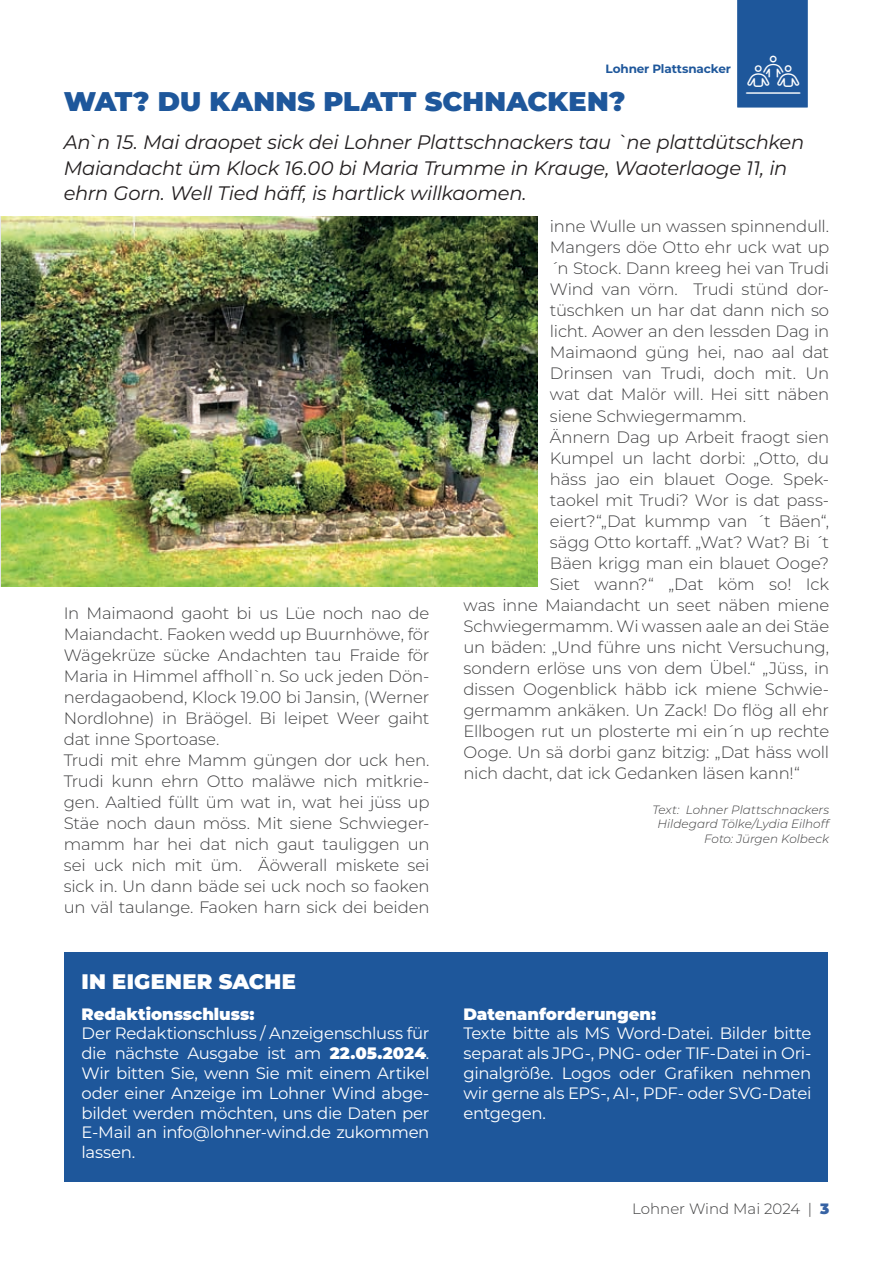
<style>
.page{position:relative;width:893px;height:1263px;background:#fff}
.page>*{position:absolute;margin:0;border:0;box-sizing:border-box;transform-origin:0 0}
.t1{font:100 43.5px "Font Awesome 6 Pro";color:#fff}
.t2{font:900 27px "Montserrat";letter-spacing:.01em;color:#1e579b}
.t3{font:900 21px "Montserrat";letter-spacing:.015em;color:#fff}
.t4{font:italic 19.5px/25.5px "Montserrat";letter-spacing:-.015em;color:#231f20}
.t5{font:300 16.5px/21px "Montserrat";letter-spacing:-.01em;color:#3e3e3f}
.t6{font:16.5px/19.8px "Montserrat";letter-spacing:-.02em;color:#fff;text-align:justify}
.t7{font:900 16.5px "Montserrat";letter-spacing:-.005em;color:#fff}
.t8{font:300 15px "Montserrat";color:#3e3e3f}
.t9{font:italic 300 12px/14.4px "Montserrat";color:#3e3e3f;text-align:right}
.t10{font:700 12px "Montserrat";letter-spacing:-.01em;color:#1e579b}
.s1{font-weight:900}
.s2{font-weight:900;color:#3763a4}
</style>
<div class="page">
<img style="left:1px;top:216px;width:536px;height:371px">
<div style="left:65px;top:952px;width:763px;height:230px;background:#1e579b"></div>
<div style="left:737px;top:0;width:71px;height:108px;background:#1e579b"></div>
<p class="t10" style="left:606px;top:60px;width:127px">Lohner Plattsnacker</p>
<h1 class="t1" style="left:746px;top:53px;width:56px">□●●■</h1>
<h2 class="t2" style="left:64px;top:81px;width:563px">WAT? DU KANNS PLATT SCHNACKEN?</h2>
<p class="t4" style="left:64px;top:129px;width:742px">An`n 15. Mai draopet sick dei Lohner Plattschnackers tau `ne plattdütschken<br>Maiandacht üm Klock 16.00 bi Maria Trumme in Krauge, Waoterlaoge 11, in ehrn Gorn. Well Tied häff, is hartlick willkaomen.</p>
<p class="t5" style="left:64px;top:602px;width:367px">In Maimaond gaoht bi us Lüe noch nao de Maiandacht. Faoken wedd up Buurnhöwe, för Wägekrüze sücke Andachten tau Fraide för Maria in Himmel affholl`n. So uck jeden Dön&shy;nerdagaobend, Klock 19.00 bi Jansin, (Werner Nordlohne) in Bräögel. Bi leipet Weer gaiht dat inne Sportoase.<br>Trudi mit ehre Mamm güngen dor uck hen.<br>Trudi kunn ehrn Otto maläwe nich mitkrie&shy;gen. Aaltied füllt üm wat in, wat hei jüss up Stäe noch daun möss. Mit siene Schwieger&shy;mamm har hei dat nich gaut tauliggen un sei uck nich mit üm. Äöwerall miskete sei sick in. Un dann bäde sei uck noch so faoken un väl taulange. Faoken harn sick dei beiden</p>
<p class="t3" style="left:82px;top:965px;width:216px">IN EIGENER SACHE</p>
<p class="t7" style="left:82px;top:1001px;width:174px">Redaktionsschluss:</p>
<p class="t6" style="left:82px;top:1023px;width:349px">Der Redaktionschluss / Anzeigenschluss für die nächste Ausgabe ist am <span class="s1">22.05.2024</span>.<br>Wir bitten Sie, wenn Sie mit einem Artikel oder einer Anzeige im Lohner Wind abge&shy;bildet werden möchten, uns die Daten per E-Mail an info@lohner-wind.de zukommen lassen.</p>
<p class="t5" style="left:550px;top:216px;width:281px">inne Wulle un wassen spinnendull.</p>
<p class="t5" style="left:550px;top:237px;width:281px">Mangers döe Otto ehr uck wat up</p>
<p class="t5" style="left:550px;top:258px;width:281px">´n Stock. Dann kreeg hei van Trudi</p>
<p class="t5" style="left:550px;top:279px;width:281px">Wind van vörn. Trudi stünd dor-</p>
<p class="t5" style="left:550px;top:300px;width:281px">tüschken un har dat dann nich so</p>
<p class="t5" style="left:550px;top:321px;width:281px">licht. Aower an den lessden Dag in</p>
<p class="t5" style="left:550px;top:342px;width:281px">Maimaond güng hei, nao aal dat</p>
<p class="t5" style="left:550px;top:363px;width:281px">Drinsen van Trudi, doch mit. Un</p>
<p class="t5" style="left:550px;top:384px;width:281px">wat dat Malör will. Hei sitt näben</p>
<p class="t5" style="left:550px;top:405px;width:198px">siene Schwiegermamm.</p>
<p class="t5" style="left:550px;top:426px;width:281px">Ännern Dag up Arbeit fraogt sien</p>
<p class="t5" style="left:550px;top:447px;width:281px">Kumpel un lacht dorbi: „Otto, du</p>
<p class="t5" style="left:550px;top:468px;width:281px">häss jao ein blauet Ooge. Spek-</p>
<p class="t5" style="left:550px;top:489px;width:281px">taokel mit Trudi? Wor is dat pass-</p>
<p class="t5" style="left:550px;top:510px;width:281px">eiert?“„Dat kummp van ´t Bäen“,</p>
<p class="t5" style="left:550px;top:531px;width:281px">sägg Otto kortaff. „Wat? Wat? Bi ´t</p>
<p class="t5" style="left:550px;top:552px;width:281px">Bäen krigg man ein blauet Ooge?</p>
<p class="t5" style="left:550px;top:573px;width:281px">Siet wann?“ „Dat köm so! Ick</p>
<p class="t5" style="left:463px;top:594px;width:367px">was inne Maiandacht un seet näben miene</p>
<p class="t5" style="left:463px;top:615px;width:367px">Schwiegermamm. Wi wassen aale an dei Stäe</p>
<p class="t5" style="left:463px;top:636px;width:367px">un bäden: „Und führe uns nicht Versuchung,</p>
<p class="t5" style="left:463px;top:657px;width:367px">sondern erlöse uns von dem Übel.“ „Jüss, in</p>
<p class="t5" style="left:463px;top:678px;width:367px">dissen Oogenblick häbb ick miene Schwie-</p>
<p class="t5" style="left:463px;top:699px;width:367px">germamm ankäken. Un Zack! Do flög all ehr</p>
<p class="t5" style="left:463px;top:720px;width:367px">Ellbogen rut un plosterte mi ein´n up rechte</p>
<p class="t5" style="left:463px;top:741px;width:367px">Ooge. Un sä dorbi ganz bitzig: „Dat häss woll</p>
<p class="t5" style="left:463px;top:762px;width:338px">nich dacht, dat ick Gedanken läsen kann!“</p>
<p class="t9" style="left:652px;top:802px;width:178px">Text: Lohner Plattschnackers<br>Hildegard Tölke/Lydia Eilhoff<br>Foto: Jürgen Kolbeck</p>
<p class="t7" style="left:463px;top:1001px;width:194px">Datenanforderungen:</p>
<p class="t6" style="left:463px;top:1023px;width:349px">Texte bitte als MS Word-Datei. Bilder bitte separat als JPG-, PNG- oder TIF-Datei in Ori&shy;ginalgröße. Logos oder Grafiken nehmen wir gerne als EPS-, AI-, PDF- oder SVG-Datei entgegen.</p>
<p class="t8" style="left:632px;top:1198px;width:198px">Lohner Wind Mai 2024 | <span class="s2">3</span></p>
</div>
